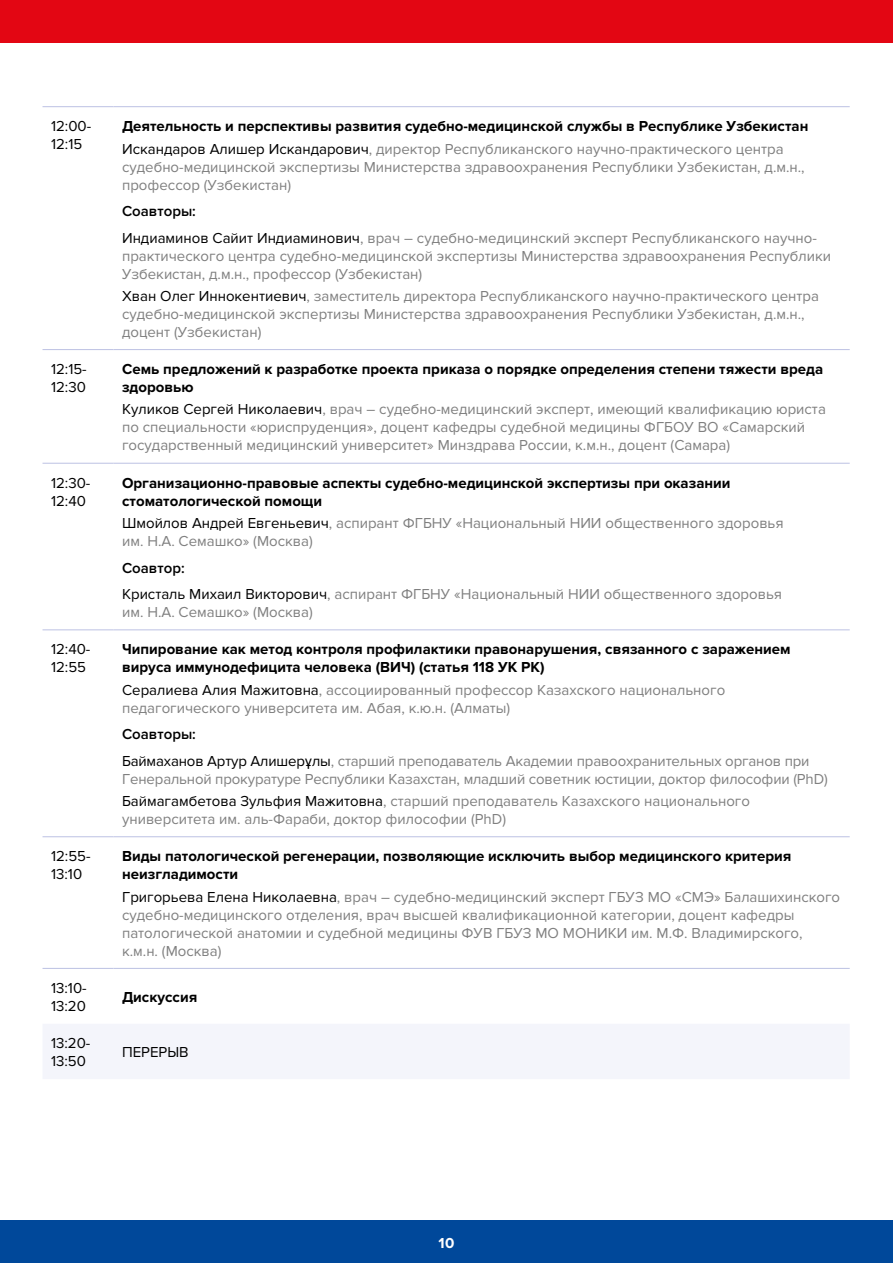
<style>
.page{position:relative;width:893px;height:1263px;background:#fff}
.page>*{position:absolute;margin:0;border:0;box-sizing:border-box;transform-origin:0 0}
.t1{font:15px/18px "Proxima Nova";color:#808080}
.t2{font:700 15px/18px "Proxima Nova";color:#000}
.t3{font:15px/18px "Proxima Nova";color:#000}
.t4{font:700 15px "Proxima Nova";color:#fff}
.s1{font-weight:400}
.s2{font-weight:400;color:#808080}
.s3{font-weight:600;color:#000}
.s4{color:#000}
.s5{font-family:"Roboto";font-size:13.95px;color:#000}
</style>
<div class="page">
<div style="left:0;top:1220px;width:893px;height:43px;background:#00489a"></div>
<div style="left:0;top:0;width:893px;height:43px;background:#e30613"></div>
<div style="left:43px;top:1024px;width:806px;height:55px;background:#f4f5fb"></div>
<hr style="left:43px;top:106px;width:71px;height:1px;background:#bcc1e3">
<hr style="left:114px;top:106px;width:736px;height:1px;background:#bcc1e3">
<hr style="left:43px;top:349px;width:71px;height:1px;background:#bcc1e3">
<hr style="left:114px;top:349px;width:736px;height:1px;background:#bcc1e3">
<hr style="left:43px;top:463px;width:71px;height:1px;background:#bcc1e3">
<hr style="left:114px;top:463px;width:736px;height:1px;background:#bcc1e3">
<hr style="left:43px;top:629px;width:71px;height:1px;background:#bcc1e3">
<hr style="left:114px;top:629px;width:736px;height:1px;background:#bcc1e3">
<hr style="left:43px;top:836px;width:71px;height:1px;background:#bcc1e3">
<hr style="left:114px;top:836px;width:736px;height:1px;background:#bcc1e3">
<hr style="left:43px;top:968px;width:71px;height:1px;background:#bcc1e3">
<hr style="left:114px;top:968px;width:736px;height:1px;background:#bcc1e3">
<p class="t3" style="left:51px;top:118px;width:42px">12:00-<br>12:15</p>
<p class="t2" style="left:122px;top:116px;width:688px;line-height:22.2px">Деятельность и перспективы развития судебно-медицинской службы в Республике Узбекистан<br><span class="s1">Искандаров Алишер Искандарович</span><span class="s2">, директор Республиканского научно-практического центра</span></p>
<p class="t1" style="left:122px;top:158px;width:684px">судебно-медицинской экспертизы Министерства здравоохранения Республики Узбекистан, д.м.н., профессор (Узбекистан)</p>
<p class="t1" style="left:122px;top:198px;width:696px;line-height:26.5px"><span class="s3">Соавторы:<br></span><span class="s4">Индиаминов Сайит Индиаминович</span>, врач – судебно-медицинский эксперт Республиканского научно-</p>
<p class="t1" style="left:122px;top:247px;width:711px">практического центра судебно-медицинской экспертизы Министерства здравоохранения Республики<br>Узбекистан, д.м.н., профессор (Узбекистан)</p>
<p class="t1" style="left:122px;top:287px;width:698px"><span class="s4">Хван Олег Иннокентиевич</span>, заместитель директора Республиканского научно-практического центра судебно-медицинской экспертизы Министерства здравоохранения Республики Узбекистан, д.м.н., доцент (Узбекистан)</p>
<p class="t3" style="left:51px;top:360px;width:37px">12:15-<br>12:30</p>
<p class="t2" style="left:122px;top:360px;width:703px">Семь предложений к разработке проекта приказа о порядке определения степени тяжести вреда здоровью</p>
<p class="t1" style="left:122px;top:401px;width:705px"><span class="s4">Куликов Сергей Николаевич</span>, врач – судебно-медицинский эксперт, имеющий квалификацию юриста по специальности «юриспруденция», доцент кафедры судебной медицины ФГБОУ ВО «Самарский государственный медицинский университет» Минздрава России, к.м.н., доцент (Самара)</p>
<p class="t3" style="left:51px;top:474px;width:41px">12:30-<br>12:40</p>
<p class="t2" style="left:122px;top:474px;width:610px">Организационно-правовые аспекты судебно-медицинской экспертизы при оказании стоматологической помощи</p>
<p class="t1" style="left:122px;top:514px;width:663px"><span class="s4">Шмойлов Андрей Евгеньевич</span>, аспирант ФГБНУ «Национальный НИИ общественного здоровья им. Н.А. Семашко» (Москва)</p>
<p class="t1" style="left:122px;top:554px;width:661px;line-height:26.5px"><span class="s3">Соавтор:<br></span><span class="s4">Кристаль Михаил Викторович</span>, аспирант ФГБНУ «Национальный НИИ общественного здоровья</p>
<p class="t1" style="left:122px;top:603px;width:192px">им. Н.А. Семашко» (Москва)</p>
<p class="t3" style="left:51px;top:641px;width:41px">12:40-<br>12:55</p>
<p class="t2" style="left:122px;top:641px;width:670px">Чипирование как метод контроля профилактики правонарушения, связанного с заражением вируса иммунодефицита человека (ВИЧ) (статья 118 УК РК)</p>
<p class="t1" style="left:122px;top:681px;width:605px"><span class="s4">Сералиева Алия Мажитовна</span>, ассоциированный профессор Казахского национального педагогического университета им. Абая, к.ю.н. (Алматы)</p>
<p class="t1" style="left:122px;top:721px;width:689px;line-height:26.5px"><span class="s3">Соавторы:<br></span><span class="s4">Баймаханов Артур Алишер</span><span class="s5">ұ</span><span class="s4">лы</span>, старший преподаватель Академии правоохранительных органов при</p>
<p class="t1" style="left:122px;top:768px;width:707px;line-height:22.2px">Генеральной прокуратуре Республики Казахстан, младший советник юстиции, доктор философии (PhD)<br><span class="s4">Баймагамбетова Зульфия Мажитовна</span>, старший преподаватель Казахского национального</p>
<p class="t1" style="left:122px;top:810px;width:386px">университета им. аль-Фараби, доктор философии (PhD)</p>
<p class="t3" style="left:51px;top:847px;width:41px">12:55-<br>13:10</p>
<p class="t2" style="left:122px;top:848px;width:671px">Виды патологической регенерации, позволяющие исключить выбор медицинского критерия неизгладимости</p>
<p class="t1" style="left:122px;top:888px;width:720px"><span class="s4">Григорьева Елена Николаевна</span>, врач – судебно-медицинский эксперт ГБУЗ МО «СМЭ» Балашихинского судебно-медицинского отделения, врач высшей квалификационной категории, доцент кафедры патологической анатомии и судебной медицины ФУВ ГБУЗ МО МОНИКИ им. М.Ф. Владимирского, к.м.н. (Москва)</p>
<p class="t3" style="left:51px;top:979px;width:37px">13:10-<br>13:20</p>
<p class="t2" style="left:122px;top:988px;width:77px">Дискуссия</p>
<p class="t3" style="left:51px;top:1034px;width:41px">13:20-<br>13:50</p>
<p class="t3" style="left:122px;top:1043px;width:68px">ПЕРЕРЫВ</p>
<p class="t4" style="left:438px;top:1234px;width:18px">10</p>
</div>
